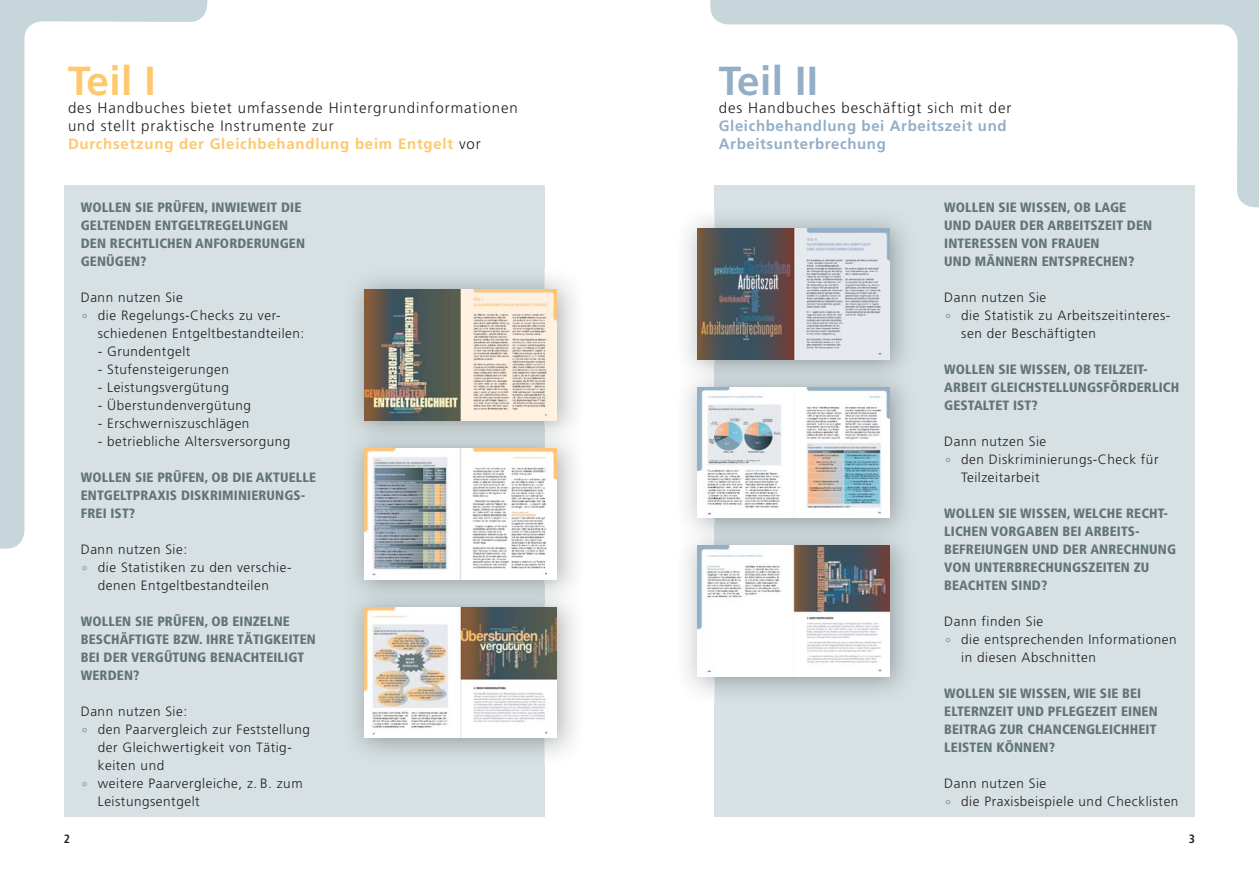
<style>
.page{position:relative;width:1259px;height:893px;background:#fff}
.page>*{position:absolute;margin:0;border:0;box-sizing:border-box;transform-origin:0 0}
.t1{font:700 40.5px "Frutiger";letter-spacing:.01em;color:#93afc7}
.t2{font:700 40.5px "Frutiger";color:#fec86c}
.t3{font:300 15px/18px "Frutiger";letter-spacing:.06em;color:#231f20}
.t4{font:700 15px/18px "Frutiger";letter-spacing:.04em;color:#93afc7}
.t5{font:300 13.5px/18px "Frutiger";letter-spacing:.04em;color:#231f20}
.t6{font:900 condensed 13.5px/18px "Frutiger";letter-spacing:.01em;color:#617478}
.t7{font:700 condensed 12px "Frutiger";color:#231f20}
.s1{font-weight:700;color:#fec86c}
.s2{font-weight:400;font-style:italic;font-size:15.75px;color:#95a0a3}
</style>
<div class="page">
<div style="left:64px;top:185px;width:480px;height:631px;background:#d7e1e4"></div>
<div style="left:714px;top:185px;width:481px;height:631px;background:#d7e1e4"></div>
<svg style="left:0;top:0;width:207px;height:549px;fill:#d7e1e4"></svg>
<svg style="left:710px;top:0;width:549px;height:207px"></svg>
<img style="left:686px;top:207px;width:220px;height:488px">
<img style="left:698px;top:229px;width:192px;height:130px">
<img style="left:686px;top:365px;width:220px;height:20px">
<img style="left:698px;top:387px;width:192px;height:131px">
<img style="left:686px;top:524px;width:220px;height:20px">
<img style="left:698px;top:546px;width:192px;height:131px">
<img style="left:354px;top:267px;width:221px;height:497px">
<img style="left:364px;top:289px;width:192px;height:131px">
<img style="left:354px;top:426px;width:221px;height:20px">
<img style="left:364px;top:448px;width:192px;height:131px">
<img style="left:354px;top:585px;width:221px;height:20px">
<img style="left:364px;top:607px;width:192px;height:131px">
<h1 class="t2" style="left:68px;top:65px;width:89px">Teil I</h1>
<p class="t3" style="left:68px;top:100px;width:451px">des Handbuches bietet umfassende Hintergrundinformationen und stellt praktische Instrumente zur<br><span class="s1">Durchsetzung der Gleichbehandlung beim Entgelt</span> vor</p>
<p class="t6" style="left:81px;top:199px;width:226px">WOLLEN SIE PRÜFEN, INWIEWEIT DIE<br>GELTENDEN ENTGELTREGELUNGEN<br>DEN RECHTLICHEN ANFORDERUNGEN<br>GENÜGEN?</p>
<p class="t5" style="left:81px;top:289px;width:104px">Dann nutzen Sie</p>
<p class="t5" style="left:81px;top:307px;width:201px"><span class="s2">°</span> die Regelungs-Checks zu ver-</p>
<p class="t5" style="left:98px;top:325px;width:208px">schiedenen Entgeltbestandteilen:</p>
<p class="t5" style="left:98px;top:343px;width:94px">- Grundentgelt</p>
<p class="t5" style="left:98px;top:361px;width:133px">- Stufensteigerungen</p>
<p class="t5" style="left:98px;top:379px;width:133px">- Leistungsvergütung</p>
<p class="t5" style="left:98px;top:397px;width:155px">- Überstundenvergütung</p>
<p class="t5" style="left:98px;top:415px;width:153px">- Erschwerniszuschlägen</p>
<p class="t5" style="left:98px;top:433px;width:194px">- betriebliche Altersversorgung</p>
<p class="t6" style="left:81px;top:469px;width:237px">WOLLEN SIE PRÜFEN, OB DIE AKTUELLE<br>ENTGELTPRAXIS DISKRIMINIERUNGS-<br>FREI IST?</p>
<p class="t5" style="left:81px;top:541px;width:108px">Dann nutzen Sie:</p>
<p class="t5" style="left:81px;top:559px;width:212px"><span class="s2">°</span> die Statistiken zu den verschie-</p>
<p class="t5" style="left:98px;top:577px;width:173px">denen Entgeltbestandteilen</p>
<p class="t6" style="left:81px;top:613px;width:237px">WOLLEN SIE PRÜFEN, OB EINZELNE<br>BESCHÄFTIGTE BZW. IHRE TÄTIGKEITEN<br>BEI DER VERGÜTUNG BENACHTEILIGT<br>WERDEN?</p>
<p class="t5" style="left:81px;top:703px;width:108px">Dann nutzen Sie:</p>
<p class="t5" style="left:81px;top:721px;width:231px"><span class="s2">°</span> den Paarvergleich zur Feststellung</p>
<p class="t5" style="left:98px;top:739px;width:195px">der Gleichwertigkeit von Tätig-</p>
<p class="t5" style="left:98px;top:757px;width:68px">keiten und</p>
<p class="t5" style="left:81px;top:775px;width:223px"><span class="s2">°</span> weitere Paarvergleiche, z. B. zum</p>
<p class="t5" style="left:98px;top:793px;width:103px">Leistungsentgelt</p>
<h1 class="t1" style="left:719px;top:65px;width:101px">Teil II</h1>
<p class="t3" style="left:719px;top:100px;width:294px">des Handbuches beschäftigt sich mit der</p>
<p class="t4" style="left:719px;top:118px;width:289px">Gleichbehandlung bei Arbeitszeit und<br>Arbeitsunterbrechung</p>
<p class="t6" style="left:944px;top:199px;width:209px">WOLLEN SIE WISSEN, OB LAGE<br>UND DAUER DER ARBEITSZEIT DEN<br>INTERESSEN VON FRAUEN<br>UND MÄNNERN ENTSPRECHEN?</p>
<p class="t5" style="left:944px;top:289px;width:104px">Dann nutzen Sie</p>
<p class="t5" style="left:944px;top:307px;width:228px"><span class="s2">°</span> die Statistik zu Arbeitszeitinteres-</p>
<p class="t5" style="left:961px;top:325px;width:136px">sen der Beschäftigten</p>
<p class="t6" style="left:944px;top:361px;width:236px">WOLLEN SIE WISSEN, OB TEILZEIT-<br>ARBEIT GLEICHSTELLUNGSFÖRDERLICH<br>GESTALTET IST?</p>
<p class="t5" style="left:944px;top:433px;width:104px">Dann nutzen Sie</p>
<p class="t5" style="left:944px;top:451px;width:216px"><span class="s2">°</span> den Diskriminierungs-Check für</p>
<p class="t5" style="left:961px;top:469px;width:80px">Teilzeitarbeit</p>
<p class="t6" style="left:944px;top:505px;width:233px">WOLLEN SIE WISSEN, WELCHE RECHT-<br>LICHEN VORGABEN BEI ARBEITS-<br>BEFREIUNGEN UND DER ANRECHNUNG<br>VON UNTERBRECHUNGSZEITEN ZU<br>BEACHTEN SIND?</p>
<p class="t5" style="left:944px;top:613px;width:101px">Dann finden Sie</p>
<p class="t5" style="left:944px;top:631px;width:234px"><span class="s2">°</span> die entsprechenden Informationen</p>
<p class="t5" style="left:961px;top:649px;width:136px">in diesen Abschnitten</p>
<p class="t6" style="left:944px;top:685px;width:215px">WOLLEN SIE WISSEN, WIE SIE BEI<br>ELTERNZEIT UND PFLEGEZEIT EINEN<br>BEITRAG ZUR CHANCENGLEICHHEIT<br>LEISTEN KÖNNEN?</p>
<p class="t5" style="left:944px;top:775px;width:236px">Dann nutzen Sie<br><span class="s2">°</span> die Praxisbeispiele und Checklisten</p>
<p class="t7" style="left:64px;top:834px;width:8px">2</p>
<p class="t7" style="left:1189px;top:834px;width:8px">3</p>
</div>
